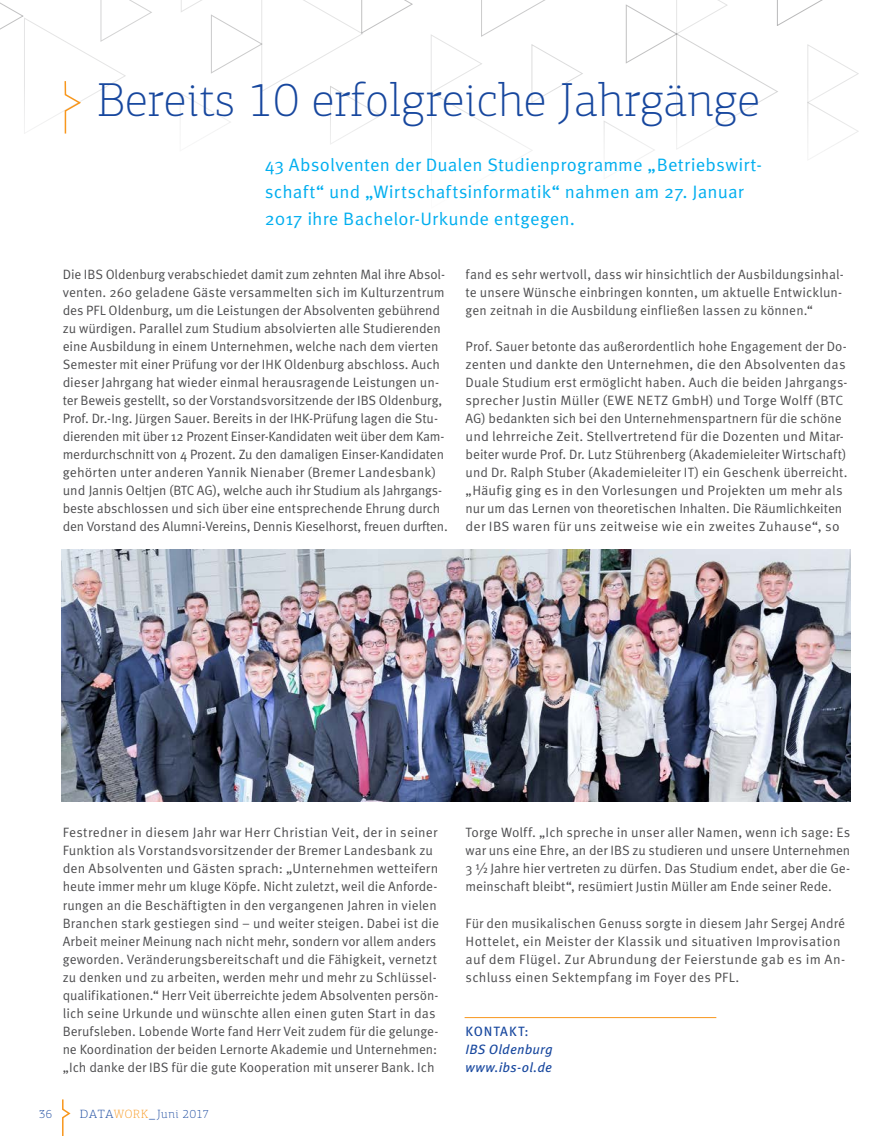
<style>
.page{position:relative;width:893px;height:1136px;background:#fff}
.page>*{position:absolute;margin:0;border:0;box-sizing:border-box;transform-origin:0 0}
.t1{font:100 48px "PF Agora Slab Pro";letter-spacing:.01em;color:#17479e}
.t2{font:18px/27px "Meta OT";letter-spacing:.005em;color:#00aeef}
.t3{font:13.5px/18px "Meta OT";color:#4d4d4f}
.t4{font:italic 13.5px/18px "Meta OT";letter-spacing:.015em;color:#17479e}
.t5{font:13.5px "Meta OT";letter-spacing:.065em;color:#17479e}
.t6{font:100 12px "PF Agora Slab Pro";letter-spacing:.04em;color:#17479e;scale:1.14 1}
.t7{font:100 12px "PF Agora Slab Pro";letter-spacing:.04em;color:#17479e}
.s1{color:#f8971d}
.s2{font-family:"Meta OT";font-weight:400}
</style>
<div class="page">
<svg style="left:625px;top:0;width:234px;height:85px"></svg>
<svg style="left:431px;top:0;width:152px;height:85px"></svg>
<svg style="left:181px;top:0;width:232px;height:85px"></svg>
<hr style="left:892px;top:80px;width:1px;height:991px;background:#161b48">
<svg style="left:892px;top:112px;width:1px;height:60px"></svg>
<svg style="left:892px;top:373px;width:1px;height:121px"></svg>
<svg style="left:892px;top:914px;width:1px;height:60px"></svg>
<svg style="left:892px;top:630px;width:1px;height:61px"></svg>
<svg style="left:62px;top:1099px;width:9px;height:36px"></svg>
<svg style="left:0;top:0;width:152px;height:134px"></svg>
<img style="left:62px;top:549px;width:788px;height:252px">
<hr style="left:465px;top:1017px;width:251px;height:1px;background:#f8971d">
<h1 class="t1" style="left:97px;top:72px;width:664px">Bereits 10 erfolgreiche Jahrgänge</h1>
<h2 class="t2" style="left:265px;top:151px;width:499px">43 Absolventen der Dualen Studienprogramme „Betriebswirt&shy;schaft“ und „Wirtschaftsinformatik“ nahmen am 27. Januar<br>2017 ihre Bachelor-Urkunde entgegen.</h2>
<p class="t3" style="left:63px;top:265px;width:387px">Die IBS Oldenburg verabschiedet damit zum zehnten Mal ihre Absol&shy;venten. 260 geladene Gäste versammelten sich im Kulturzentrum des PFL Oldenburg, um die Leistungen der Absolventen gebührend zu würdigen. Parallel zum Studium absolvierten alle Studierenden eine Ausbildung in einem Unternehmen, welche nach dem vierten Semester mit einer Prüfung vor der IHK Oldenburg abschloss. Auch dieser Jahrgang hat wieder einmal herausragende Leistungen un&shy;ter Beweis gestellt, so der Vorstandsvorsitzende der IBS Oldenburg, Prof. Dr.-Ing. Jürgen Sauer. Bereits in der IHK-Prüfung lagen die Stu&shy;dierenden mit über 12 Prozent Einser-Kandidaten weit über dem Kam&shy;merdurchschnitt von 4 Prozent. Zu den damaligen Einser-Kandidaten gehörten unter anderen Yannik Nienaber (Bremer Landesbank) und Jannis Oeltjen (BTC AG), welche auch ihr Studium als Jahrgangs&shy;beste abschlossen und sich über eine entsprechende Ehrung durch den Vorstand des Alumni-Vereins, Dennis Kieselhorst, freuen durften.</p>
<p class="t3" style="left:466px;top:265px;width:380px;text-align:justify">fand es sehr wertvoll, dass wir hinsichtlich der Ausbildungsinhal&shy;te unsere Wünsche einbringen konnten, um aktuelle Entwicklun&shy;gen zeitnah in die Ausbildung einfließen lassen zu können.“</p>
<p class="t3" style="left:466px;top:337px;width:383px">Prof. Sauer betonte das außerordentlich hohe Engagement der Do&shy;zenten und dankte den Unternehmen, die den Absolventen das Duale Studium erst ermöglicht haben. Auch die beiden Jahrgangs&shy;sprecher Justin Müller (EWE NETZ GmbH) und Torge Wolff (BTC AG) bedankten sich bei den Unternehmenspartnern für die schöne und lehrreiche Zeit. Stellvertretend für die Dozenten und Mitar&shy;beiter wurde Prof. Dr. Lutz Stührenberg (Akademieleiter Wirtschaft) und Dr. Ralph Stuber (Akademieleiter IT) ein Geschenk überreicht. „Häufig ging es in den Vorlesungen und Projekten um mehr als nur um das Lernen von theoretischen Inhalten. Die Räumlichkeiten der IBS waren für uns zeitweise wie ein zweites Zuhause“, so</p>
<p class="t3" style="left:63px;top:823px;width:378px">Festredner in diesem Jahr war Herr Christian Veit, der in seiner Funktion als Vorstandsvorsitzender der Bremer Landesbank zu den Absolventen und Gästen sprach: „Unternehmen wetteifern heute immer mehr um kluge Köpfe. Nicht zuletzt, weil die Anforde&shy;rungen an die Beschäftigten in den vergangenen Jahren in vielen Branchen stark gestiegen sind – und weiter steigen. Dabei ist die Arbeit meiner Meinung nach nicht mehr, sondern vor allem anders geworden. Veränderungsbereitschaft und die Fähigkeit, vernetzt zu denken und zu arbeiten, werden mehr und mehr zu Schlüssel&shy;qualifikationen.“ Herr Veit überreichte jedem Absolventen persön&shy;lich seine Urkunde und wünschte allen einen guten Start in das Berufsleben. Lobende Worte fand Herr Veit zudem für die gelunge&shy;ne Koordination der beiden Lernorte Akademie und Unternehmen: „Ich danke der IBS für die gute Kooperation mit unserer Bank. Ich</p>
<p class="t7" style="left:39px;top:1107px;width:15px">36</p>
<p class="t6" style="left:80px;top:1107px;width:115px">DATA<span class="s1">WORK</span><span class="s2">_</span>Juni 2017</p>
<p class="t3" style="left:466px;top:823px;width:386px;text-align:justify">Torge Wolff. „Ich spreche in unser aller Namen, wenn ich sage: Es war uns eine Ehre, an der IBS zu studieren und unsere Unternehmen 3 ½ Jahre hier vertreten zu dürfen. Das Studium endet, aber die Ge&shy;meinschaft bleibt“, resümiert Justin Müller am Ende seiner Rede.</p>
<p class="t3" style="left:466px;top:913px;width:381px">Für den musikalischen Genuss sorgte in diesem Jahr Sergej André Hottelet, ein Meister der Klassik und situativen Improvisation auf dem Flügel. Zur Abrundung der Feierstunde gab es im An&shy;schluss einen Sektempfang im Foyer des PFL.</p>
<p class="t5" style="left:465px;top:1022px;width:65px">KONTAKT:</p>
<p class="t4" style="left:465px;top:1039px;width:89px">IBS Oldenburg www.ibs-ol.de</p>
</div>
